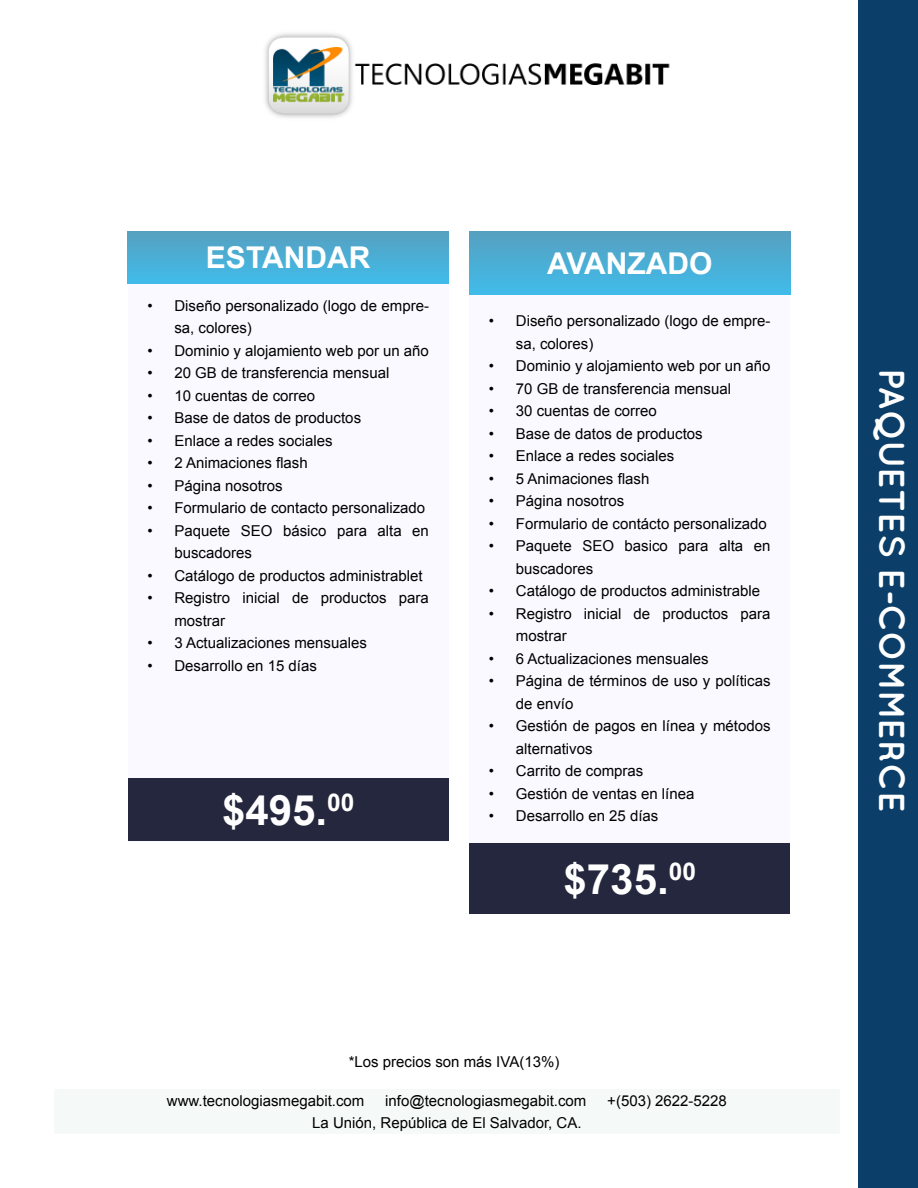
<style>
.page{position:relative;width:918px;height:1188px;background:#fff}
.page>*{position:absolute;margin:0;border:0;box-sizing:border-box;transform-origin:0 0}
.t1{font:700 42px "Arial";color:#fff}
.t2{font:700 36px "Quicksand";color:#fff}
.t3{font:700 30px "Arial";color:#fff}
.t4{font:700 24.45px "Arial";color:#fff}
.t5{font:15px/22.5px "Arial";color:#000}
</style>
<div class="page">
<img style="left:265px;top:33px;width:405px;height:85px">
<div style="left:858px;top:0;width:60px;height:1188px;background:#0b3f69"></div>
<div style="left:128px;top:231px;width:320px;height:611px;background:#faf9ff"></div>
<div style="left:470px;top:231px;width:320px;height:683px;background:#faf9ff"></div>
<div style="left:128px;top:231px;width:320px;height:53px;background:linear-gradient(to bottom,#56a0bf,#40bcea)"></div>
<div style="left:470px;top:231px;width:320px;height:64px;background:linear-gradient(to bottom,#569fbf,#40bce9)"></div>
<div style="left:128px;top:778px;width:320px;height:64px;background:#24273d"></div>
<div style="left:470px;top:843px;width:320px;height:71px;background:#24273d"></div>
<div style="left:54px;top:1089px;width:786px;height:45px;background:#f5faf9"></div>
<h3 class="t3" style="left:206px;top:236px;width:166px">ESTANDAR</h3>
<h3 class="t3" style="left:547px;top:242px;width:167px">AVANZADO</h3>
<p class="t5" style="left:174px;top:294px;width:256px;text-indent:-27px">• Diseño personalizado (logo de empre&shy;sa, colores)</p>
<p class="t5" style="left:147px;top:339px;width:283px">• Dominio y alojamiento web por un año</p>
<p class="t5" style="left:147px;top:362px;width:244px">• 20 GB de transferencia mensual</p>
<p class="t5" style="left:147px;top:384px;width:169px">• 10 cuentas de correo</p>
<p class="t5" style="left:147px;top:407px;width:215px">• Base de datos de productos</p>
<p class="t5" style="left:147px;top:429px;width:187px">• Enlace a redes sociales</p>
<p class="t5" style="left:147px;top:452px;width:162px">• 2 Animaciones flash</p>
<p class="t5" style="left:147px;top:474px;width:137px">• Página nosotros</p>
<p class="t5" style="left:147px;top:497px;width:279px">• Formulario de contacto personalizado</p>
<p class="t5" style="left:174px;top:519px;width:256px;text-indent:-27px">• Paquete SEO básico para alta en buscadores</p>
<p class="t5" style="left:147px;top:564px;width:277px">• Catálogo de productos administrablet</p>
<p class="t5" style="left:174px;top:587px;width:256px;text-indent:-27px">• Registro inicial de productos para mostrar</p>
<p class="t5" style="left:147px;top:632px;width:221px">• 3 Actualizaciones mensuales</p>
<p class="t5" style="left:147px;top:654px;width:171px">• Desarrollo en 15 días</p>
<p class="t5" style="left:516px;top:309px;width:256px;text-indent:-27px">• Diseño personalizado (logo de empre&shy;sa, colores)</p>
<p class="t5" style="left:489px;top:354px;width:283px">• Dominio y alojamiento web por un año</p>
<p class="t5" style="left:489px;top:377px;width:244px">• 70 GB de transferencia mensual</p>
<p class="t5" style="left:489px;top:399px;width:169px">• 30 cuentas de correo</p>
<p class="t5" style="left:489px;top:422px;width:215px">• Base de datos de productos</p>
<p class="t5" style="left:489px;top:444px;width:187px">• Enlace a redes sociales</p>
<p class="t5" style="left:489px;top:467px;width:162px">• 5 Animaciones flash</p>
<p class="t5" style="left:489px;top:489px;width:137px">• Página nosotros</p>
<p class="t5" style="left:489px;top:512px;width:279px">• Formulario de contácto personalizado</p>
<p class="t5" style="left:516px;top:534px;width:256px;text-indent:-27px">• Paquete SEO basico para alta en buscadores</p>
<p class="t5" style="left:489px;top:579px;width:273px">• Catálogo de productos administrable</p>
<p class="t5" style="left:516px;top:602px;width:256px;text-indent:-27px">• Registro inicial de productos para mostrar</p>
<p class="t5" style="left:489px;top:647px;width:221px">• 6 Actualizaciones mensuales</p>
<p class="t5" style="left:516px;top:669px;width:256px;text-indent:-27px">• Página de términos de uso y políticas de envío</p>
<p class="t5" style="left:516px;top:714px;width:256px;text-indent:-27px">• Gestión de pagos en línea y métodos alternativos</p>
<p class="t5" style="left:489px;top:759px;width:156px">• Carrito de compras</p>
<p class="t5" style="left:489px;top:782px;width:207px">• Gestión de ventas en línea</p>
<h1 class="t1" style="left:222px;top:781px;width:107px">$495.</h1>
<h3 class="t4" style="left:327px;top:785px;width:29px">00</h3>
<p class="t5" style="left:489px;top:804px;width:171px">• Desarrollo en 25 días</p>
<h1 class="t1" style="left:564px;top:849px;width:134px">$735.<sup>00</sup></h1>
<p class="t5" style="left:349px;top:1051px;width:212px">*Los precios son más IVA(13%)</p>
<p class="t5" style="left:167px;top:1089px;width:199px">www.tecnologiasmegabit.com</p>
<p class="t5" style="left:385px;top:1089px;width:203px">info@tecnologiasmegabit.com</p>
<p class="t5" style="left:607px;top:1089px;width:121px">+(503) 2622-5228</p>
<p class="t5" style="left:312px;top:1112px;width:271px">La Unión, República de El Salvador, CA.</p>
<h2 class="t2" style="left:913px;top:368px;width:446px;rotate:90deg">Paquetes e-commerce</h2>
</div>
